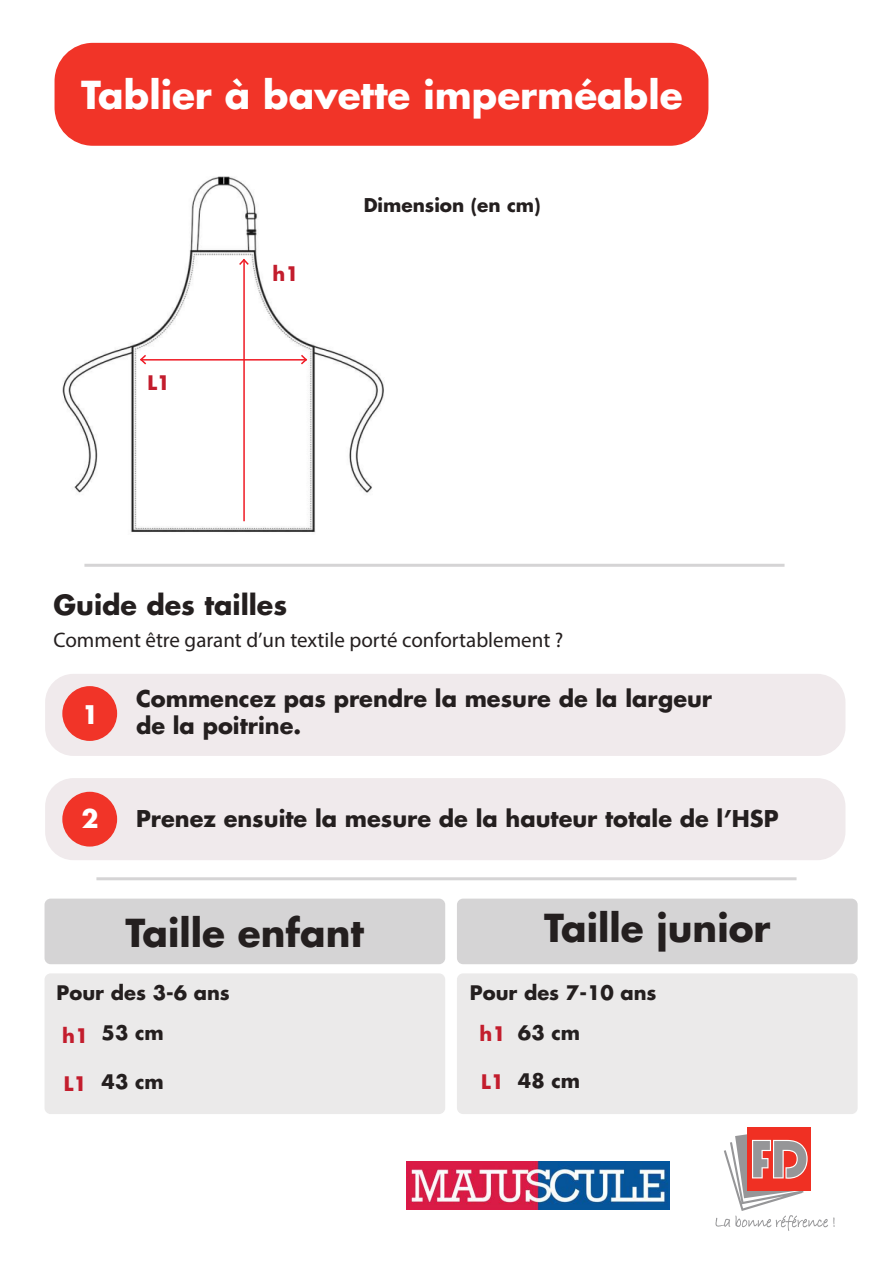
<style>
.page{position:relative;width:893px;height:1263px;background:#fff}
.page>*{position:absolute;margin:0;border:0;box-sizing:border-box;transform-origin:0 0}
.t1{font:700 37.5px "Futura";color:#fff}
.t2{font:700 37.5px "Futura";color:#241f1f}
.t3{font:700 27px "Futura";color:#241f1f}
.t4{font:700 24.9px "Futura";color:#fff}
.t5{font:700 22.5px/27px "Futura";color:#241f1f}
.t6{font:21px "Myriad Pro";color:#241f1f}
.t7{font:700 19.5px "Futura";color:#241f1f}
.t8{font:700 19.5px "Futura";color:#c31d2d}
.t9{font:700 18.45px "Futura";color:#241f1f}
</style>
<div class="page">
<div style="left:55px;top:43px;width:653px;height:103px;background:#f13428;border-radius:38px"></div>
<svg style="left:715px;top:1128px;width:120px;height:103px"></svg>
<img style="left:406px;top:1161px;width:264px;height:48px">
<hr style="left:84px;top:564px;width:700px;height:3px;background:#d5d4d5">
<div style="left:45px;top:674px;width:800px;height:82px;background:#f0eaec;border-radius:28px"></div>
<div style="left:45px;top:778px;width:800px;height:82px;background:#f0eaec;border-radius:28px"></div>
<div style="left:62px;top:686px;width:55px;height:55px;background:#f13428;border-radius:50%"></div>
<div style="left:62px;top:792px;width:55px;height:54px;background:#f13428;border-radius:50%"></div>
<div style="left:45px;top:899px;width:400px;height:65px;background:#d5d4d5;border-radius:6px"></div>
<div style="left:457px;top:899px;width:401px;height:65px;background:#d5d4d5;border-radius:6px"></div>
<div style="left:45px;top:973px;width:400px;height:141px;background:#ebeaea;border-radius:6px"></div>
<div style="left:457px;top:973px;width:401px;height:141px;background:#ebeaea;border-radius:6px"></div>
<hr style="left:96px;top:877px;width:700px;height:3px;background:#d5d4d5">
<img style="left:62px;top:176px;width:322px;height:357px">
<hr style="left:141px;top:359px;width:165px;height:2px;background:#ef1923">
<hr style="left:243px;top:260px;width:2px;height:261px;background:#ef1923">
<svg style="left:138px;top:353px;width:10px;height:13px"></svg>
<svg style="left:299px;top:353px;width:10px;height:13px"></svg>
<svg style="left:238px;top:257px;width:12px;height:10px"></svg>
<h1 class="t1" style="left:81px;top:70px;width:603px">Tablier à bavette imperméable</h1>
<p class="t8" style="left:147px;top:370px;width:25px">L1</p>
<p class="t8" style="left:273px;top:260px;width:28px">h1</p>
<p class="t9" style="left:364px;top:193px;width:179px">Dimension (en cm)</p>
<p class="t3" style="left:54px;top:587px;width:235px">Guide des tailles</p>
<p class="t6" style="left:53px;top:627px;width:511px">Comment être garant d’un textile porté confortablement ?</p>
<p class="t4" style="left:82px;top:698px;width:19px">1</p>
<p class="t4" style="left:81px;top:802px;width:19px">2</p>
<p class="t5" style="left:136px;top:684px;width:577px">Commencez pas prendre la mesure de la largeur de la poitrine.</p>
<p class="t5" style="left:136px;top:804px;width:644px">Prenez ensuite la mesure de la hauteur totale de l’HSP</p>
<h1 class="t2" style="left:125px;top:908px;width:240px">Taille enfant</h1>
<h1 class="t2" style="left:544px;top:903px;width:228px">Taille junior</h1>
<p class="t7" style="left:57px;top:980px;width:175px">Pour des 3-6 ans</p>
<p class="t7" style="left:470px;top:980px;width:188px">Pour des 7-10 ans</p>
<p class="t7" style="left:102px;top:1020px;width:64px">53 cm</p>
<p class="t7" style="left:102px;top:1068px;width:64px">43 cm</p>
<p class="t7" style="left:518px;top:1019px;width:64px">63 cm</p>
<p class="t7" style="left:518px;top:1067px;width:64px">48 cm</p>
<p class="t8" style="left:480px;top:1021px;width:28px">h1</p>
<p class="t8" style="left:481px;top:1069px;width:25px">L1</p>
<p class="t8" style="left:62px;top:1022px;width:28px">h1</p>
<p class="t8" style="left:64px;top:1070px;width:25px">L1</p>
</div>
